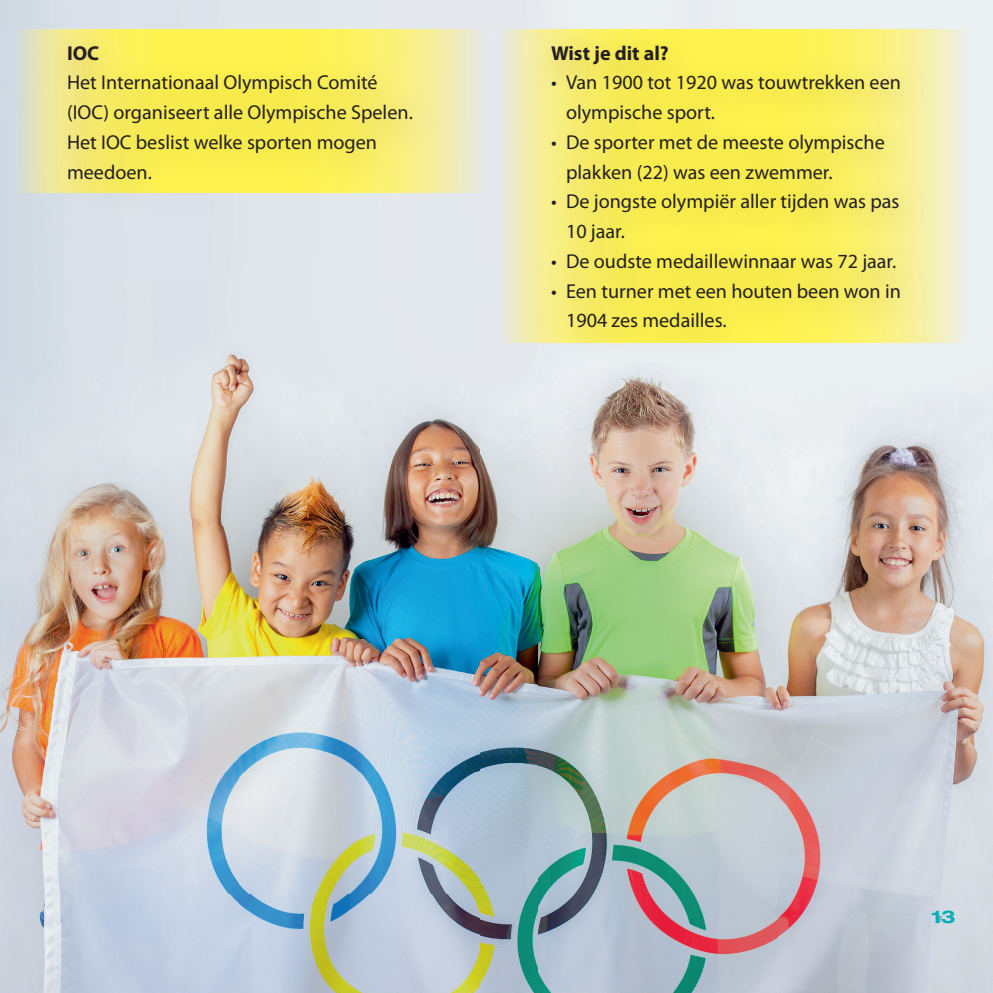
<style>
.page{position:relative;width:993px;height:993px;background:#fff}
.page>*{position:absolute;margin:0;border:0;box-sizing:border-box;transform-origin:0 0}
.t1{font:20.12px/29.8px "Myriad Pro";color:#231f20}
.t2{font:700 20.12px "Myriad Pro";color:#231f20}
.t3{font:700 expanded 17.5px "Helvetica Neue LT Std";color:#00afb9}
</style>
<div class="page">
<img style="left:957px;top:0;width:35px;height:992px">
<img style="left:479px;top:36px;width:59px;height:956px">
<img style="left:59px;top:212px;width:240px;height:314px">
<img style="left:299px;top:192px;width:180px;height:334px">
<img style="left:898px;top:342px;width:60px;height:650px">
<img style="left:538px;top:360px;width:360px;height:632px">
<img style="left:0;top:526px;width:479px;height:466px">
<img style="left:12px;top:30px;width:472px;height:162px">
<img style="left:496px;top:30px;width:33px;height:312px">
<img style="left:928px;top:30px;width:39px;height:312px">
<img style="left:45px;top:25px;width:393px;height:5px">
<img style="left:45px;top:192px;width:393px;height:20px">
<img style="left:529px;top:26px;width:399px;height:334px">
<p class="t2" style="left:67px;top:40px;width:34px">IOC</p>
<p class="t1" style="left:67px;top:67px;width:347px">Het Internationaal Olympisch Comité (IOC) organiseert alle Olympische Spelen.<br>Het IOC beslist welke sporten mogen meedoen.</p>
<p class="t2" style="left:551px;top:40px;width:119px">Wist je dit al?</p>
<p class="t1" style="left:566px;top:67px;width:336px;text-indent:-15px">• Van 1900 tot 1920 was touwtrekken een olympische sport.</p>
<p class="t1" style="left:566px;top:127px;width:320px;text-indent:-15px">• De sporter met de meeste olympische plakken (22) was een zwemmer.</p>
<p class="t1" style="left:566px;top:186px;width:335px;text-indent:-15px">• De jongste olympiër aller tijden was pas<br>10 jaar.</p>
<p class="t1" style="left:551px;top:246px;width:346px">• De oudste medaillewinnaar was 72 jaar.</p>
<p class="t1" style="left:566px;top:276px;width:336px;text-indent:-15px">• Een turner met een houten been won in<br>1904 zes medailles.</p>
<p class="t3" style="left:931px;top:905px;width:26px">13</p>
</div>
